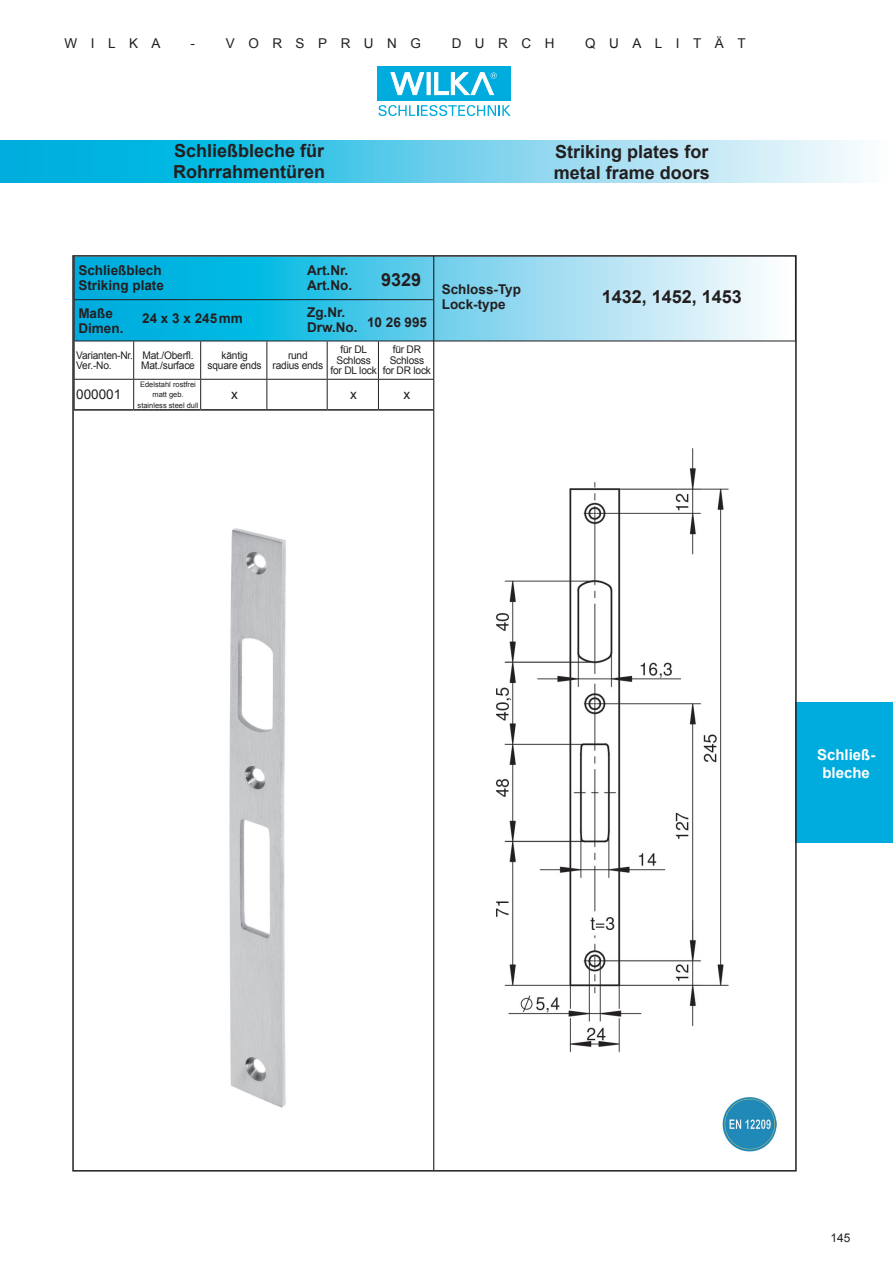
<style>
.page{position:relative;width:893px;height:1263px;background:#fff}
.page>*{position:absolute;margin:0;border:0;box-sizing:border-box;transform-origin:0 0}
.t1{font:700 18px/21px "Arial";color:#231f20}
.t2{font:700 15px/18px "Arial";color:#fff;text-align:center}
.t3{font:700 13.5px/15px "Arial";color:#231f20}
.t4{font:13.5px "Arial";letter-spacing:1em;color:#231f20}
.t5{font:12px "Arial";color:#231f20}
.t6{font:10.5px/10.5px "Arial";letter-spacing:-.02em;color:#231f20;text-align:center}
.t7{font:7.5px/10.5px "Arial";color:#231f20;text-align:center}
</style>
<div class="page">
<svg style="left:2px;top:140px;width:860px;height:43px;background:#67cfeb"></svg>
<hr style="left:0;top:140px;width:2px;height:43px;background:#00addd">
<div style="left:377px;top:66px;width:134px;height:35px;background:#00acdd"></div>
<svg style="left:390px;top:72px;width:34px;height:23px"></svg>
<hr style="left:427px;top:72px;width:3px;height:23px;background:#fff">
<svg style="left:434px;top:72px;width:63px;height:23px"></svg>
<svg style="left:379px;top:105px;width:132px;height:11px"></svg>
<div style="left:795px;top:702px;width:98px;height:140px;background:#00acdd"></div>
<svg style="left:75px;top:258px;width:719px;height:83px;background:#69cfea"></svg>
<hr style="left:267px;top:299px;width:60px;height:1px;background:#231f20">
<hr style="left:327px;top:299px;width:51px;height:1px;background:#231f20">
<hr style="left:378px;top:299px;width:55px;height:1px;background:#231f20">
<hr style="left:267px;top:341px;width:60px;height:1px;background:#231f20">
<hr style="left:327px;top:341px;width:51px;height:1px;background:#231f20">
<hr style="left:327px;top:341px;width:1px;height:38px;background:#231f20">
<hr style="left:378px;top:341px;width:55px;height:1px;background:#231f20">
<hr style="left:378px;top:341px;width:1px;height:38px;background:#231f20">
<hr style="left:433px;top:341px;width:111px;height:1px;background:#231f20">
<hr style="left:544px;top:341px;width:252px;height:1px;background:#231f20">
<hr style="left:134px;top:379px;width:67px;height:1px;background:#231f20">
<svg style="left:133px;top:380px;width:1px;height:29px"></svg>
<svg style="left:200px;top:380px;width:1px;height:29px"></svg>
<hr style="left:267px;top:379px;width:60px;height:1px;background:#231f20">
<hr style="left:327px;top:379px;width:51px;height:1px;background:#231f20">
<svg style="left:327px;top:380px;width:1px;height:29px"></svg>
<hr style="left:378px;top:379px;width:55px;height:1px;background:#231f20">
<svg style="left:378px;top:380px;width:1px;height:29px"></svg>
<hr style="left:134px;top:409px;width:67px;height:2px;background:#231f20">
<hr style="left:267px;top:409px;width:60px;height:2px;background:#231f20">
<hr style="left:327px;top:409px;width:51px;height:2px;background:#231f20">
<hr style="left:378px;top:409px;width:55px;height:2px;background:#231f20">
<hr style="left:74px;top:299px;width:60px;height:1px;background:#231f20">
<hr style="left:134px;top:299px;width:67px;height:1px;background:#231f20">
<hr style="left:201px;top:299px;width:66px;height:1px;background:#231f20">
<hr style="left:74px;top:341px;width:60px;height:1px;background:#231f20">
<hr style="left:134px;top:341px;width:67px;height:1px;background:#231f20">
<hr style="left:133px;top:341px;width:1px;height:38px;background:#231f20">
<hr style="left:201px;top:341px;width:66px;height:1px;background:#231f20">
<hr style="left:200px;top:341px;width:1px;height:38px;background:#231f20">
<hr style="left:266px;top:341px;width:1px;height:38px;background:#231f20">
<hr style="left:74px;top:379px;width:60px;height:1px;background:#231f20">
<hr style="left:201px;top:379px;width:66px;height:1px;background:#231f20">
<svg style="left:266px;top:380px;width:1px;height:29px"></svg>
<hr style="left:74px;top:409px;width:60px;height:2px;background:#231f20">
<hr style="left:201px;top:409px;width:66px;height:2px;background:#231f20">
<hr style="left:433px;top:256px;width:1px;height:914px;background:#231f20">
<img style="left:229px;top:528px;width:57px;height:580px">
<img style="left:723px;top:1097px;width:53px;height:55px">
<img style="left:496px;top:448px;width:233px;height:605px">
<p class="t4" style="left:65px;top:34px;width:98px">WILKA</p>
<p class="t4" style="left:191px;top:34px;width:232px">- VORSPRUNG</p>
<p class="t4" style="left:452px;top:34px;width:104px">DURCH</p>
<p class="t4" style="left:585px;top:34px;width:162px">QUALITÄT</p>
<h1 class="t1" style="left:173px;top:141px;width:154px">Schließbleche für<br>Rohrrahmentüren</h1>
<h1 class="t1" style="left:554px;top:142px;width:158px">Striking plates for metal frame doors</h1>
<p class="t3" style="left:78px;top:263px;width:87px">Schließblech<br>Striking plate</p>
<p class="t3" style="left:307px;top:263px;width:46px">Art.Nr.<br>Art.No.</p>
<h1 class="t1" style="left:381px;top:269px;width:42px">9329</h1>
<p class="t3" style="left:78px;top:306px;width:47px">Maße<br>Dimen.</p>
<p class="t3" style="left:142px;top:311px;width:102px">24 x 3 x 245 mm</p>
<p class="t3" style="left:307px;top:306px;width:121px;line-height:12.8px">Zg.Nr.<br>Drw.No. 10 26 995</p>
<p class="t6" style="left:76px;top:350px;width:58px;text-align:left">Varianten-Nr.<br>Ver.-No.</p>
<p class="t6" style="left:141px;top:350px;width:55px;text-align:left">Mat./Oberfl.<br>Mat./surface</p>
<p class="t6" style="left:208px;top:350px;width:56px">käntig square ends</p>
<p class="t6" style="left:273px;top:350px;width:52px">rund<br>radius ends</p>
<p class="t6" style="left:331px;top:345px;width:48px">für DL<br>Schloss for DL lock</p>
<p class="t6" style="left:383px;top:345px;width:50px">für DR<br>Schloss for DR lock</p>
<p class="t4" style="left:76px;top:386px;width:47px">000001</p>
<p class="t7" style="left:138px;top:379px;width:62px">Edelstahl rostfrei matt geb. stainless steel dull</p>
<p class="t4" style="left:231px;top:386px;width:8px">x</p>
<p class="t4" style="left:350px;top:386px;width:8px">x</p>
<p class="t4" style="left:404px;top:386px;width:8px">x</p>
<p class="t3" style="left:442px;top:282px;width:81px">Schloss-Typ<br>Lock-type</p>
<h1 class="t1" style="left:602px;top:287px;width:142px">1432, 1452, 1453</h1>
<h2 class="t2" style="left:817px;top:746px;width:60px">Schließ&shy;bleche</h2>
<p class="t5" style="left:830px;top:1230px;width:22px">145</p>
</div>
